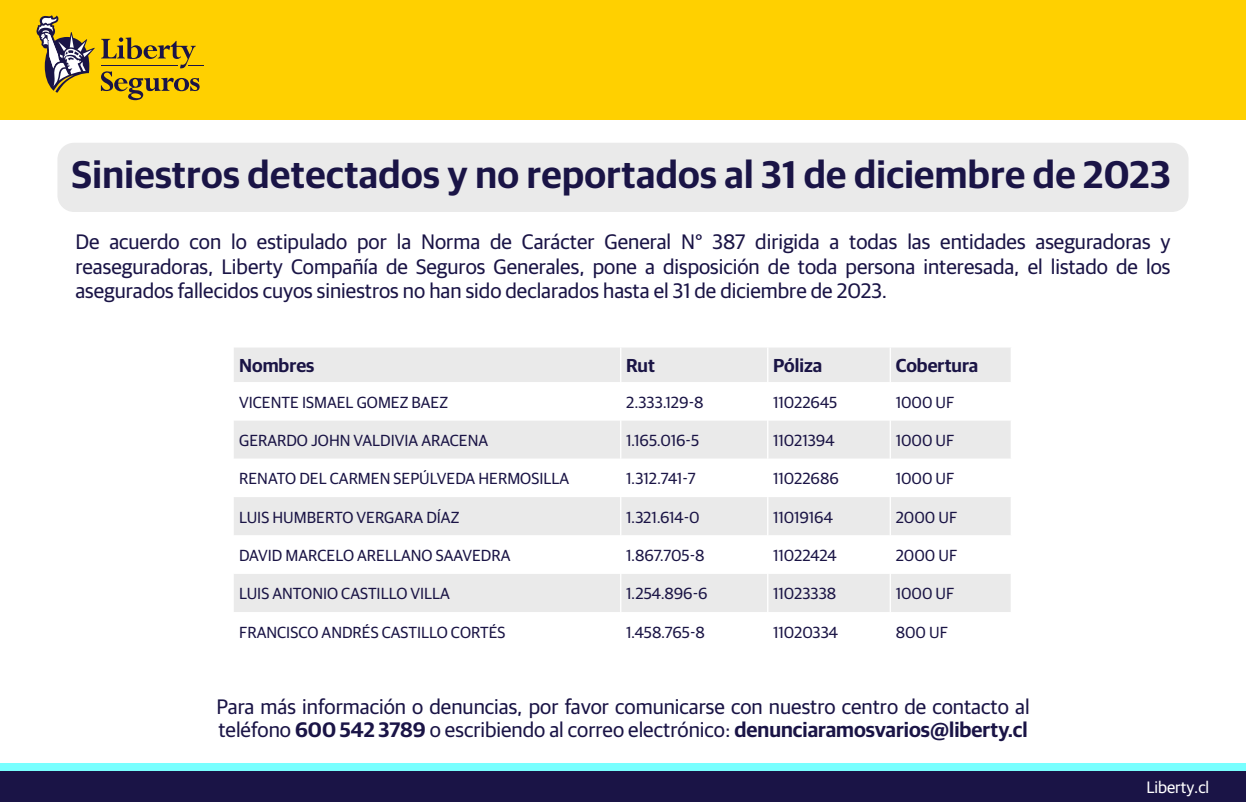
<style>
.page{position:relative;width:1246px;height:802px;background:#fff}
.page>*{position:absolute;margin:0;border:0;box-sizing:border-box;transform-origin:0 0}
.t1{font:600 38.5px "Guardian Sans";letter-spacing:.01em;color:#1a1446}
.t2{font:21px/24.5px "Guardian Sans";color:#1a1446;text-align:justify}
.t3{font:600 18.72px "Guardian Sans";color:#1a1445}
.t4{font:16.62px "Guardian Sans";letter-spacing:-.005em;color:#fff}
.t5{font:16.1px "Guardian Sans";color:#1a1445}
.s1{font-weight:600}
</style>
<div class="page">
<div style="left:234px;top:348px;width:776px;height:34px;background:#eaeaea"></div>
<svg style="left:234px;top:421px;width:776px;height:191px;fill:#eaeaea"></svg>
<hr style="left:620px;top:347px;width:1px;height:35px;background:#fff">
<hr style="left:767px;top:347px;width:1px;height:35px;background:#fff">
<hr style="left:889px;top:347px;width:1px;height:35px;background:#fff">
<hr style="left:620px;top:420px;width:1px;height:38px;background:#fff">
<hr style="left:767px;top:420px;width:1px;height:38px;background:#fff">
<hr style="left:889px;top:420px;width:1px;height:38px;background:#fff">
<hr style="left:620px;top:458px;width:1px;height:39px;background:#fff">
<hr style="left:767px;top:458px;width:1px;height:39px;background:#fff">
<hr style="left:889px;top:458px;width:1px;height:39px;background:#fff">
<hr style="left:620px;top:497px;width:1px;height:38px;background:#fff">
<hr style="left:767px;top:497px;width:1px;height:38px;background:#fff">
<hr style="left:889px;top:497px;width:1px;height:38px;background:#fff">
<hr style="left:620px;top:535px;width:1px;height:38px;background:#fff">
<hr style="left:767px;top:535px;width:1px;height:38px;background:#fff">
<hr style="left:889px;top:535px;width:1px;height:38px;background:#fff">
<hr style="left:620px;top:573px;width:1px;height:38px;background:#fff">
<hr style="left:767px;top:573px;width:1px;height:38px;background:#fff">
<hr style="left:889px;top:573px;width:1px;height:38px;background:#fff">
<hr style="left:620px;top:611px;width:1px;height:39px;background:#fff">
<hr style="left:767px;top:611px;width:1px;height:39px;background:#fff">
<hr style="left:889px;top:611px;width:1px;height:39px;background:#fff">
<div style="left:0;top:0;width:1245px;height:120px;background:#ffd000"></div>
<svg style="left:36px;top:15px;width:59px;height:78px"></svg>
<svg style="left:101px;top:37px;width:103px;height:63px"></svg>
<div style="left:57px;top:143px;width:1131px;height:69px;background:#eaeaea;border-radius:17px"></div>
<div style="left:0;top:770px;width:1245px;height:31px;background:#1a1446"></div>
<div style="left:0;top:762px;width:1245px;height:8px;background:#78ffff"></div>
<h1 class="t1" style="left:72px;top:146px;width:1100px">Siniestros detectados y no reportados al 31 de diciembre de 2023</h1>
<p class="t2" style="left:75px;top:228px;width:1096px">De acuerdo con lo estipulado por la Norma de Carácter General N° 387 dirigida a todas las entidades aseguradoras y reaseguradoras, Liberty Compañía de Seguros Generales, pone a disposición de toda persona interesada, el listado de los asegurados fallecidos cuyos siniestros no han sido declarados hasta el 31 de diciembre de 2023.</p>
<p class="t3" style="left:239px;top:352px;width:77px">Nombres</p>
<p class="t3" style="left:626px;top:352px;width:30px">Rut</p>
<p class="t3" style="left:773px;top:352px;width:51px">Póliza</p>
<p class="t3" style="left:895px;top:352px;width:84px">Cobertura</p>
<p class="t5" style="left:239px;top:390px;width:210px">VICENTE ISMAEL GOMEZ BAEZ</p>
<p class="t5" style="left:626px;top:390px;width:79px">2.333.129-8</p>
<p class="t5" style="left:773px;top:390px;width:66px">11022645</p>
<p class="t5" style="left:895px;top:390px;width:60px">1000 UF</p>
<p class="t5" style="left:239px;top:428px;width:250px">GERARDO JOHN VALDIVIA ARACENA</p>
<p class="t5" style="left:626px;top:428px;width:75px">1.165.016-5</p>
<p class="t5" style="left:773px;top:428px;width:63px">11021394</p>
<p class="t5" style="left:895px;top:428px;width:60px">1000 UF</p>
<p class="t5" style="left:239px;top:467px;width:331px">RENATO DEL CARMEN SEPÚLVEDA HERMOSILLA</p>
<p class="t5" style="left:626px;top:467px;width:71px">1.312.741-7</p>
<p class="t5" style="left:773px;top:467px;width:67px">11022686</p>
<p class="t5" style="left:895px;top:467px;width:60px">1000 UF</p>
<p class="t5" style="left:239px;top:505px;width:221px">LUIS HUMBERTO VERGARA DÍAZ</p>
<p class="t5" style="left:626px;top:505px;width:75px">1.321.614-0</p>
<p class="t5" style="left:773px;top:505px;width:61px">11019164</p>
<p class="t5" style="left:895px;top:505px;width:63px">2000 UF</p>
<p class="t5" style="left:239px;top:543px;width:273px">DAVID MARCELO ARELLANO SAAVEDRA</p>
<p class="t5" style="left:626px;top:543px;width:80px">1.867.705-8</p>
<p class="t5" style="left:773px;top:543px;width:65px">11022424</p>
<p class="t5" style="left:895px;top:543px;width:63px">2000 UF</p>
<p class="t5" style="left:239px;top:582px;width:212px">LUIS ANTONIO CASTILLO VILLA</p>
<p class="t5" style="left:626px;top:582px;width:83px">1.254.896-6</p>
<p class="t5" style="left:773px;top:582px;width:65px">11023338</p>
<p class="t5" style="left:895px;top:582px;width:60px">1000 UF</p>
<p class="t5" style="left:239px;top:620px;width:268px">FRANCISCO ANDRÉS CASTILLO CORTÉS</p>
<p class="t5" style="left:626px;top:620px;width:80px">1.458.765-8</p>
<p class="t5" style="left:773px;top:620px;width:66px">11020334</p>
<p class="t5" style="left:895px;top:620px;width:54px">800 UF</p>
<p class="t2" style="left:216px;top:693px;width:814px;line-height:22.8px">Para más información o denuncias, por favor comunicarse con nuestro centro de contacto al teléfono <span class="s1">600 542 3789</span> o escribiendo al correo electrónico: <span class="s1">denunciaramosvarios@liberty.cl</span></p>
<p class="t4" style="left:1146px;top:774px;width:64px">Liberty.cl</p>
</div>
